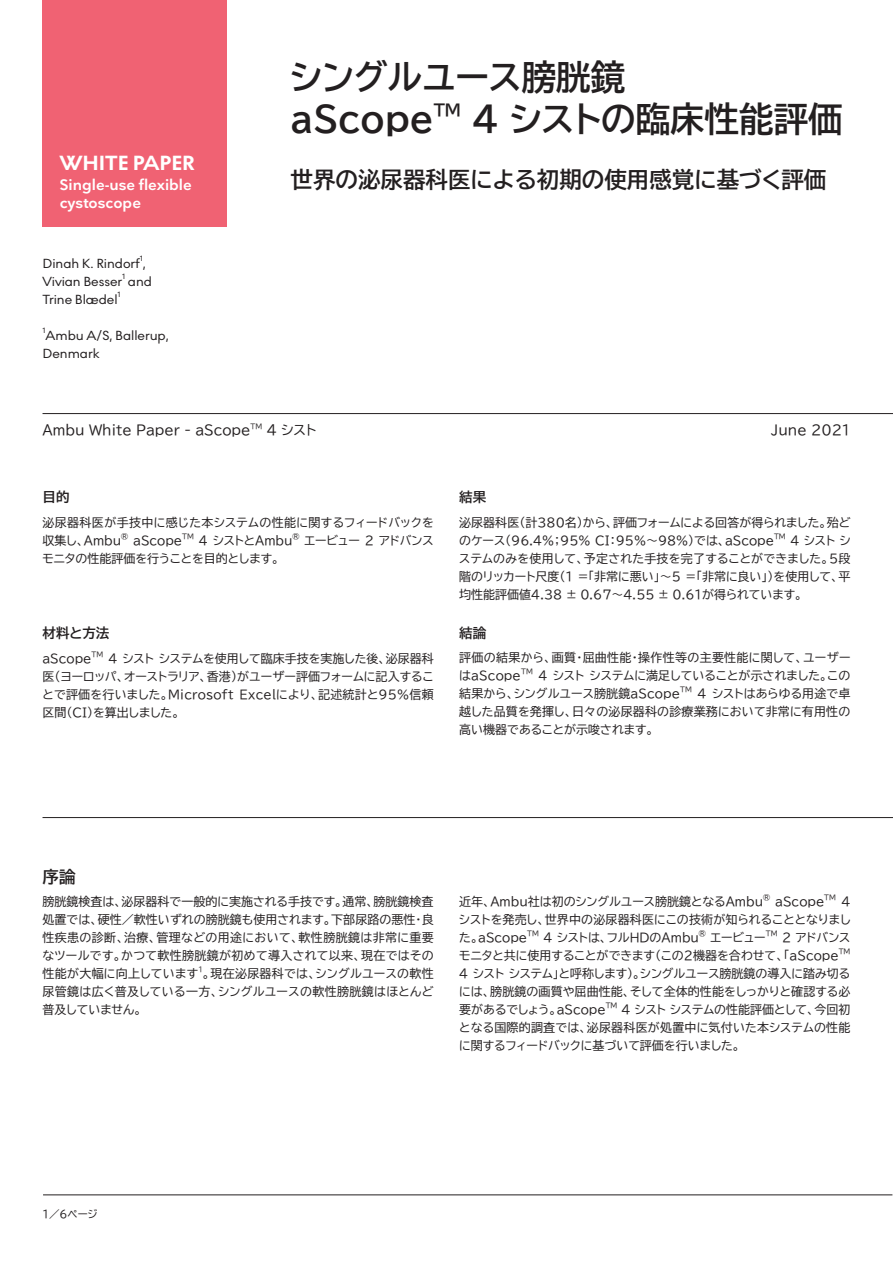
<style>
.page{position:relative;width:893px;height:1263px;background:#fff}
.page>*{position:absolute;margin:0;border:0;box-sizing:border-box;transform-origin:0 0}
.t1{font:34.5px/42px "BIZ UDP Gothic Bold";color:#231f20}
.t2{font:22.5px "BIZ UDP Gothic Bold";color:#231f20}
.t3{font:700 21px "Noir No 1";color:#fff}
.t4{font:16.5px "BIZ UDP Gothic Bold";color:#231f20}
.t5{font:16.05px "BIZ UDP Gothic Bold";color:#231f20}
.t6{font:600 15px/18px "Nationale";color:#fff}
.t7{font:13.5px/18px "Noir No 1";letter-spacing:-.005em;color:#231f20}
.t8{font:13.5px "BIZ UDP Gothic";color:#231f20}
.t9{font:13.5px "BIZ UDP Gothic Bold";color:#231f20}
.t10{font:12px/18px "BIZ UDP Gothic";letter-spacing:.01em;color:#231f20;text-align:justify}
.t11{font:12px/18px "BIZ UDP Gothic";letter-spacing:.03em;color:#231f20}
.t12{font:10.5px "BIZ UDP Gothic";color:#231f20}
.t13{font:7.8px "Noir No 1";color:#231f20}
.t14{font:6.9px "BIZ UDP Gothic";color:#231f20}
</style>
<div class="page">
<hr style="left:43px;top:413px;width:850px;height:1px;background:#231f20">
<hr style="left:43px;top:1194px;width:849px;height:1px;background:#231f20">
<div style="left:43px;top:0;width:184px;height:226px;background:#f06273"></div>
<hr style="left:43px;top:817px;width:850px;height:1px;background:#231f20">
<h3 class="t3" style="left:60px;top:147px;width:137px">WHITE PAPER</h3>
<p class="t6" style="left:60px;top:176px;width:133px">Single-use flexible cystoscope</p>
<p class="t13" style="left:140px;top:253px;width:5px">1</p>
<p class="t7" style="left:43px;top:272px;width:111px">Vivian Besser and</p>
<p class="t7" style="left:43px;top:254px;width:105px">Dinah K. Rindorf ,</p>
<p class="t13" style="left:122px;top:271px;width:5px">1</p>
<p class="t7" style="left:43px;top:290px;width:77px">Trine Blædel</p>
<p class="t13" style="left:118px;top:289px;width:5px">1</p>
<p class="t13" style="left:43px;top:325px;width:5px">1</p>
<p class="t7" style="left:43px;top:326px;width:128px">Ambu A/S, Ballerup,<br>Denmark</p>
<h1 class="t1" style="left:291px;top:56px;width:336px">シングルユース膀胱鏡aScope</h1>
<h3 class="t5" style="left:434px;top:102px;width:29px">TM</h3>
<h1 class="t1" style="left:472px;top:98px;width:372px">4 シストの臨床性能評価</h1>
<h2 class="t2" style="left:291px;top:168px;width:537px">世界の泌尿器科医による初期の使用感覚に基づく評価</h2>
<p class="t8" style="left:43px;top:423px;width:209px">Ambu White Paper - aScope</p>
<p class="t14" style="left:250px;top:423px;width:13px">TM</p>
<p class="t8" style="left:267px;top:423px;width:51px">4 シスト</p>
<p class="t8" style="left:771px;top:423px;width:81px">June 2021</p>
<p class="t9" style="left:43px;top:490px;width:28px">目的</p>
<p class="t11" style="left:43px;top:514px;width:393px">泌尿器科医が手技中に感じた本システムの性能に関するフィードバックを収集し、Ambu</p>
<p class="t14" style="left:121px;top:533px;width:8px">®</p>
<p class="t10" style="left:133px;top:532px;width:50px">aScope</p>
<p class="t14" style="left:182px;top:533px;width:13px">TM</p>
<p class="t10" style="left:199px;top:532px;width:95px">4 シストとAmbu</p>
<p class="t14" style="left:293px;top:533px;width:8px">®</p>
<p class="t10" style="left:305px;top:532px;width:131px">エービュー ２ アドバンス</p>
<p class="t10" style="left:43px;top:550px;width:238px">モニタの性能評価を行うことを目的とします。</p>
<p class="t9" style="left:43px;top:626px;width:68px">材料と方法</p>
<p class="t10" style="left:43px;top:650px;width:50px">aScope</p>
<p class="t14" style="left:91px;top:651px;width:13px">TM</p>
<p class="t10" style="left:43px;top:650px;width:393px;text-indent:66px">4 シスト システムを使用して臨床手技を実施した後、泌尿器科医（ヨーロッパ、オーストラリア、香港）がユーザー評価フォームに記入することで評価を行いました。Microsoft Excelにより、記述統計と95％信頼区間（CI）を算出しました。</p>
<p class="t9" style="left:459px;top:490px;width:28px">結果</p>
<p class="t10" style="left:459px;top:514px;width:393px">泌尿器科医（計380名）から、評価フォームによる回答が得られました。殆どのケース（96.4％；95％ CI：95％～98％）では、aScope</p>
<p class="t14" style="left:774px;top:533px;width:13px">TM</p>
<p class="t10" style="left:459px;top:532px;width:393px;text-indent:331px">4 シスト システムのみを使用して、予定された手技を完了することができました。5段階のリッカート尺度（1 =「非常に悪い」～5 =「非常に良い」）を使用して、平均性能評価値4.38 ± 0.67～4.55 ± 0.61が得られています。</p>
<p class="t9" style="left:459px;top:626px;width:28px">結論</p>
<p class="t10" style="left:459px;top:648px;width:393px">評価の結果から、画質・屈曲性能・操作性等の主要性能に関して、ユーザーはaScope</p>
<p class="t14" style="left:521px;top:668px;width:13px">TM</p>
<p class="t10" style="left:459px;top:666px;width:393px;text-indent:79px">4 シスト システムに満足していることが示されました。この結果から、シングルユース膀胱鏡aScope</p>
<p class="t14" style="left:680px;top:686px;width:13px">TM</p>
<p class="t10" style="left:459px;top:684px;width:393px;text-indent:238px">4 シストはあらゆる用途で卓越した品質を発揮し、日々の泌尿器科の診療業務において非常に有用性の高い機器であることが示唆されます。</p>
<h3 class="t4" style="left:43px;top:868px;width:34px">序論</h3>
<p class="t10" style="left:43px;top:892px;width:393px">膀胱鏡検査は、泌尿器科で一般的に実施される手技です。通常、膀胱鏡検査処置では、硬性／軟性いずれの膀胱鏡も使用されます。下部尿路の悪性・良性疾患の診断、治療、管理などの用途において、軟性膀胱鏡は非常に重要なツールです。かつて軟性膀胱鏡が初めて導入されて以来、現在ではその性能が大幅に向上しています。現在泌尿器科では、シングルユースの軟性</p>
<p class="t14" style="left:198px;top:966px;width:6px">1</p>
<p class="t11" style="left:43px;top:982px;width:393px">尿管鏡は広く普及している一方、シングルユースの軟性膀胱鏡はほとんど普及していません。</p>
<p class="t10" style="left:459px;top:892px;width:305px">近年、Ambu社は初のシングルユース膀胱鏡となるAmbu</p>
<p class="t14" style="left:763px;top:894px;width:8px">®</p>
<p class="t10" style="left:775px;top:892px;width:51px">aScope</p>
<p class="t14" style="left:824px;top:894px;width:13px">TM</p>
<p class="t10" style="left:459px;top:892px;width:393px;text-indent:382px">4シストを発売し、世界中の泌尿器科医にこの技術が知られることとなりました。aScope</p>
<p class="t14" style="left:527px;top:930px;width:13px">TM</p>
<p class="t10" style="left:543px;top:928px;width:157px">4 シストは、フルHDのAmbu</p>
<p class="t14" style="left:699px;top:930px;width:8px">®</p>
<p class="t10" style="left:710px;top:928px;width:57px">エービュー</p>
<p class="t14" style="left:766px;top:930px;width:13px">TM</p>
<p class="t10" style="left:459px;top:928px;width:393px;text-indent:323px">2 アドバンスモニタと共に使用することができます（この2機器を合わせて、「aScope</p>
<p class="t14" style="left:839px;top:948px;width:13px">TM</p>
<p class="t10" style="left:459px;top:964px;width:393px">4 シスト システム」と呼称します）。シングルユース膀胱鏡の導入に踏み切るには、膀胱鏡の画質や屈曲性能、そして全体的性能をしっかりと確認する必要があるでしょう。aScope</p>
<p class="t14" style="left:606px;top:1002px;width:13px">TM</p>
<p class="t10" style="left:459px;top:1000px;width:393px;text-indent:162px">4 シスト システムの性能評価として、今回初となる国際的調査では、泌尿器科医が処置中に気付いた本システムの性能に関するフィードバックに基づいて評価を行いました。</p>
<p class="t12" style="left:43px;top:1209px;width:57px">1／6ページ</p>
</div>
